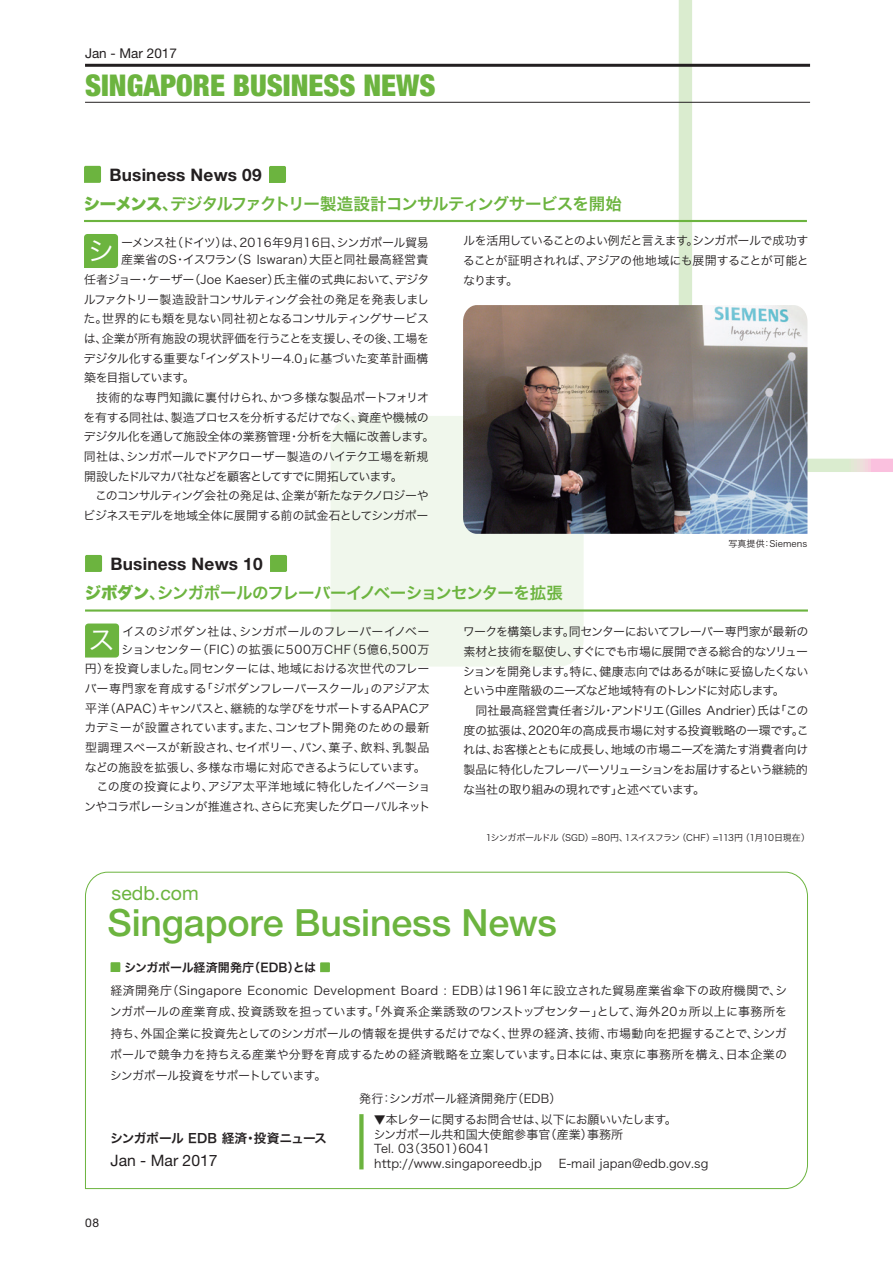
<style>
.page{position:relative;width:893px;height:1263px;background:#fff}
.page>*{position:absolute;margin:0;border:0;box-sizing:border-box;transform-origin:0 0}
.t1{font:500 37.5px "Helvetica Neue";letter-spacing:-.005em;color:#6cb43f}
.t2{font:900 condensed 30px "Helvetica Neue";color:#6cb43f}
.t3{font:27px "Hira Kaku Pro W3";color:#fff}
.t4{font:19.5px "Helvetica Neue";color:#6cb43f}
.t5{font:700 17.25px "Helvetica Neue";letter-spacing:.01em;color:#231f20}
.title-m{font:16.5px "Hira Kaku Pro W6";letter-spacing:-.04em;color:#6cb43f}
.t6{font:15.75px "Helvetica Neue";color:#231f20}
.Nibs_Bodytext_No_Ind{font:13.5px "Helvetica Neue";color:#231f20}
.t7{font:12.75px "Hira Kaku Pro W6";letter-spacing:-.025em;color:#231f20}
.body{font:12px/19.6px "Hira Kaku Pro W3";letter-spacing:-.03em;color:#231f20;text-align:justify}
.body-2{font:12px "Hira Kaku Pro W3";letter-spacing:.01em;color:#231f20}
.body-3{font:12px/17.7px "Hira Kaku Pro W3";letter-spacing:.025em;color:#231f20}
.body-4{font:12px "Hira Kaku Pro W3";letter-spacing:-.055em;color:#231f20}
.body-5{font:12px "Hira Kaku Pro W6";color:#231f20}
.t8{font:12px "Helvetica Neue";color:#231f20}
.t9{font:9px "Hira Kaku Pro W3";letter-spacing:-.07em;color:#231f20}
.t10{font:9px "Hira Kaku Pro W3";letter-spacing:.01em;color:#231f20}
.s1{font-family:"Hira Kaku Std W8"}
</style>
<div class="page">
<svg style="left:677px;top:0;width:216px;height:473px"></svg>
<div style="left:331px;top:416px;width:253px;height:251px;background:#f0f7ec"></div>
<hr style="left:85px;top:64px;width:725px;height:3px;background:#231f20">
<hr style="left:85px;top:102px;width:725px;height:1px;background:#231f20">
<hr style="left:85px;top:609px;width:723px;height:3px;background:#6cb43f">
<svg style="left:85px;top:623px;width:34px;height:34px"></svg>
<svg style="left:85px;top:555px;width:17px;height:17px"></svg>
<svg style="left:270px;top:555px;width:17px;height:17px"></svg>
<svg style="left:84px;top:166px;width:17px;height:17px"></svg>
<svg style="left:269px;top:166px;width:17px;height:17px"></svg>
<hr style="left:84px;top:220px;width:723px;height:2px;background:#6cb43f">
<svg style="left:84px;top:234px;width:34px;height:34px"></svg>
<svg style="left:85px;top:871px;width:723px;height:318px"></svg>
<div style="left:359px;top:1114px;width:5px;height:55px;background:#6cb43f"></div>
<svg style="left:111px;top:962px;width:9px;height:10px"></svg>
<svg style="left:320px;top:962px;width:10px;height:10px"></svg>
<img style="left:463px;top:305px;width:344px;height:229px">
<p class="Nibs_Bodytext_No_Ind" style="left:85px;top:45px;width:93px">Jan - Mar 2017</p>
<p class="t2" style="left:85px;top:67px;width:352px">SINGAPORE BUSINESS NEWS</p>
<p class="t5" style="left:110px;top:164px;width:154px">Business News 09</p>
<p class="title-m" style="left:84px;top:189px;width:540px"><span class="s1">シーメンス</span>、デジタルファクトリー製造設計コンサルティングサービスを開始</p>
<p class="t3" style="left:87px;top:227px;width:28px">シ</p>
<p class="body" style="left:121px;top:232px;width:309px;line-height:17.7px">ーメンス社（ドイツ）は、2016年9月16日、シンガポール貿易産業省のS・イスワラン（S Iswaran）大臣と同社最高経営責</p>
<p class="body" style="left:84px;top:269px;width:347px">任者ジョー・ケーザー（Joe Kaeser）氏主催の式典において、デジタルファクトリー製造設計コンサルティング会社の発足を発表しました。世界的にも類を見ない同社初となるコンサルティングサービスは、企業が所有施設の現状評価を行うことを支援し、その後、工場をデジタル化する重要な「インダストリー4.0」に基づいた変革計画構築を目指しています。</p>
<p class="body" style="left:84px;top:387px;width:352px;text-align:left">　技術的な専門知識に裏付けられ、かつ多様な製品ポートフォリオを有する同社は、製造プロセスを分析するだけでなく、資産や機械のデジタル化を通して施設全体の業務管理・分析を大幅に改善します。同社は、シンガポールでドアクローザー製造のハイテク工場を新規開設したドルマカバ社などを顧客としてすでに開拓しています。</p>
<p class="body" style="left:83px;top:485px;width:347px">　このコンサルティング会社の発足は、企業が新たなテクノロジーやビジネスモデルを地域全体に展開する前の試金石としてシンガポー</p>
<p class="body" style="left:463px;top:230px;width:348px">ルを活用していることのよい例だと言えます。シンガポールで成功することが証明されれば、アジアの他地域にも展開することが可能となります。</p>
<p class="t5" style="left:111px;top:553px;width:154px">Business News 10</p>
<p class="title-m" style="left:85px;top:578px;width:480px"><span class="s1">ジボダン</span>、シンガポールのフレーバーイノベーションセンターを拡張</p>
<p class="t10" style="left:728px;top:536px;width:81px">写真提供：Siemens</p>
<p class="t3" style="left:88px;top:616px;width:28px">ス</p>
<p class="body-3" style="left:121px;top:622px;width:310px">イスのジボダン社は、シンガポールのフレーバーイノベーションセンター（FIC）の拡張に500万CHF（5億6,500万</p>
<p class="body" style="left:84px;top:658px;width:347px">円）を投資しました。同センターには、地域における次世代のフレーバー専門家を育成する「ジボダンフレーバースクール」のアジア太平洋（APAC）キャンパスと、継続的な学びをサポートするAPACアカデミーが設置されています。また、コンセプト開発のための最新型調理スペースが新設され、セイボリー、パン、菓子、飲料、乳製品などの施設を拡張し、多様な市場に対応できるようにしています。</p>
<p class="body" style="left:84px;top:776px;width:348px">　この度の投資により、アジア太平洋地域に特化したイノベーションやコラボレーションが推進され、さらに充実したグローバルネット</p>
<p class="t4" style="left:112px;top:881px;width:89px">sedb.com</p>
<p class="body" style="left:462px;top:621px;width:347px">ワークを構築します。同センターにおいてフレーバー専門家が最新の素材と技術を駆使し、すぐにでも市場に展開できる総合的なソリューションを開発します。特に、健康志向ではあるが味に妥協したくないという中産階級のニーズなど地域特有のトレンドに対応します。</p>
<p class="body" style="left:463px;top:700px;width:347px">　同社最高経営責任者ジル・アンドリエ（Gilles Andrier）氏は「この度の拡張は、2020年の高成長市場に対する投資戦略の一環です。これは、お客様とともに成長し、地域の市場ニーズを満たす消費者向け製品に特化したフレーバーソリューションをお届けするという継続的な当社の取り組みの現れです」と述べています。</p>
<p class="t9" style="left:486px;top:830px;width:326px">1シンガポールドル（SGD）=80円、1スイスフラン（CHF）=113円（1月10日現在）</p>
<p class="t1" style="left:107px;top:901px;width:451px">Singapore Business News</p>
<p class="body-5" style="left:124px;top:956px;width:194px">シンガポール経済開発庁（EDB）とは</p>
<p class="body" style="left:110px;top:979px;width:679px;line-height:21.3px">経済開発庁（Singapore Economic Development Board : EDB）は1961年に設立された貿易産業省傘下の政府機関で、シンガポールの産業育成、投資誘致を担っています。「外資系企業誘致のワンストップセンター」として、海外20ヵ所以上に事務所を持ち、外国企業に投資先としてのシンガポールの情報を提供するだけでなく、世界の経済、技術、市場動向を把握することで、シンガポールで競争力を持ちえる産業や分野を育成するための経済戦略を立案しています。日本には、東京に事務所を構え、日本企業のシンガポール投資をサポートしています。</p>
<p class="t7" style="left:110px;top:1127px;width:218px">シンガポール EDB 経済・投資ニュース</p>
<p class="t6" style="left:111px;top:1150px;width:109px">Jan - Mar 2017</p>
<p class="t8" style="left:85px;top:1215px;width:16px">08</p>
<p class="body-2" style="left:359px;top:1088px;width:204px">発行：シンガポール経済開発庁（EDB）</p>
<p class="body-4" style="left:374px;top:1108px;width:304px">▼本レターに関するお問合せは、以下にお願いいたします。</p>
<p class="body-2" style="left:373px;top:1123px;width:251px">シンガポール共和国大使館参事官（産業）事務所</p>
<p class="body-2" style="left:374px;top:1138px;width:118px">Tel. 03（3501）6041</p>
<p class="body-2" style="left:374px;top:1153px;width:169px">http://www.singaporeedb.jp</p>
<p class="body-2" style="left:559px;top:1153px;width:151px">E-mail japan@edb.gov.sg</p>
</div>
